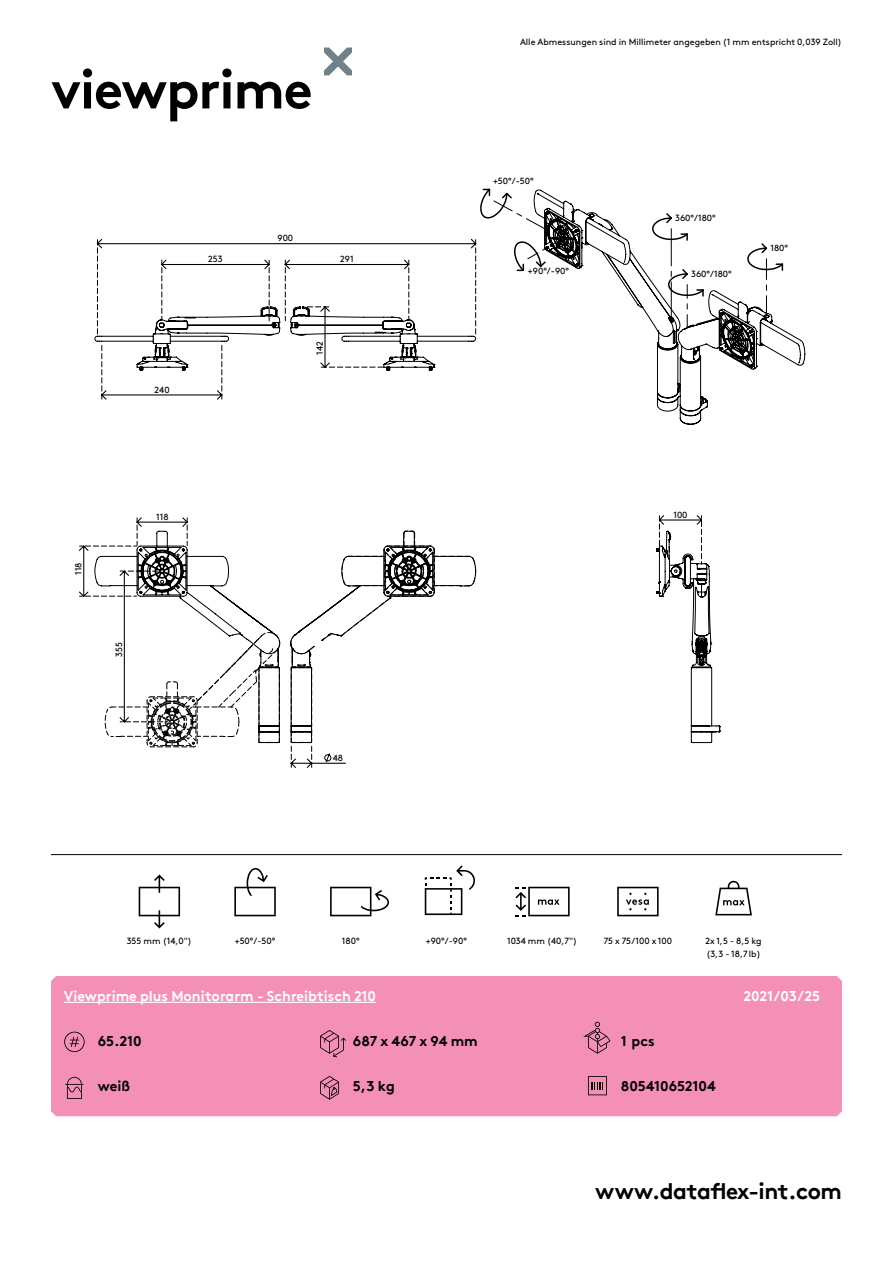
<style>
.page{position:relative;width:893px;height:1263px;background:#fff}
.page>*{position:absolute;margin:0;border:0;box-sizing:border-box;transform-origin:0 0}
.hoofdstuk{font:700 54px "Brown Pro TT";letter-spacing:-.02em;color:#000}
.t1{font:700 22.5px "Brown Pro TT";letter-spacing:-.02em;color:#000}
.t2{font:700 14.25px "Brown Pro TT";color:#fff}
.specificaties{font:700 14.25px "Brown Pro TT";color:#000}
.t3{font:9px/12.8px "Brown";color:#000}
.t4{font:9px "Brown Pro TT Regular Alt";color:#000}
</style>
<div class="page">
<svg style="left:324px;top:47px;width:28px;height:28px"></svg>
<hr style="left:51px;top:854px;width:791px;height:1px;background:#000">
<svg style="left:139px;top:874px;width:41px;height:54px"></svg>
<svg style="left:234px;top:868px;width:42px;height:48px"></svg>
<svg style="left:330px;top:887px;width:59px;height:29px"></svg>
<svg style="left:425px;top:865px;width:50px;height:50px"></svg>
<svg style="left:515px;top:887px;width:55px;height:29px"></svg>
<svg style="left:617px;top:887px;width:42px;height:29px"></svg>
<svg style="left:715px;top:881px;width:37px;height:34px"></svg>
<div style="left:51px;top:976px;width:791px;height:140px;background:#f490b6"></div>
<svg style="left:656px;top:515px;width:64px;height:229px"></svg>
<svg style="left:657px;top:243px;width:149px;height:182px"></svg>
<svg style="left:94px;top:188px;width:611px;height:213px"></svg>
<svg style="left:290px;top:530px;width:186px;height:238px"></svg>
<svg style="left:79px;top:517px;width:201px;height:231px"></svg>
<svg style="left:64px;top:1032px;width:21px;height:20px"></svg>
<svg style="left:65px;top:1077px;width:18px;height:22px"></svg>
<svg style="left:320px;top:1030px;width:26px;height:27px"></svg>
<svg style="left:583px;top:1022px;width:27px;height:32px"></svg>
<svg style="left:320px;top:1076px;width:19px;height:24px"></svg>
<svg style="left:588px;top:1076px;width:19px;height:19px"></svg>
<hr style="left:64px;top:1002px;width:312px;height:1px;background:#fff">
<p class="hoofdstuk" style="left:51px;top:46px;width:263px">viewprime</p>
<p class="t4" style="left:277px;top:231px;width:17px">900</p>
<p class="t4" style="left:208px;top:252px;width:16px">253</p>
<p class="t4" style="left:340px;top:252px;width:15px">291</p>
<p class="t4" style="left:155px;top:383px;width:17px">240</p>
<p class="t4" style="left:72px;top:575px;width:14px;rotate:-90deg">118</p>
<p class="t4" style="left:112px;top:657px;width:16px;rotate:-90deg">355</p>
<p class="t4" style="left:156px;top:510px;width:14px">118</p>
<p class="t4" style="left:313px;top:355px;width:15px;rotate:-90deg">142</p>
<p class="t4" style="left:333px;top:751px;width:12px">48</p>
<p class="t3" style="left:520px;top:34px;width:323px">Alle Abmessungen sind in Millimeter angegeben (1 mm entspricht 0,039 Zoll)</p>
<p class="t4" style="left:493px;top:174px;width:42px">+50°/-50°</p>
<p class="t4" style="left:528px;top:264px;width:43px">+90°/-90°</p>
<p class="t4" style="left:675px;top:211px;width:42px">360°/180°</p>
<p class="t4" style="left:691px;top:267px;width:42px">360°/180°</p>
<p class="t4" style="left:770px;top:241px;width:19px">180°</p>
<p class="t4" style="left:673px;top:508px;width:16px">100</p>
<p class="t3" style="left:127px;top:934px;width:67px">355 mm (14,0")</p>
<p class="t3" style="left:235px;top:934px;width:42px">+50°/-50°</p>
<p class="t3" style="left:342px;top:934px;width:19px">180°</p>
<p class="t3" style="left:426px;top:934px;width:43px">+90°/-90°</p>
<p class="t3" style="left:507px;top:934px;width:72px">1034 mm (40,7")</p>
<p class="t3" style="left:604px;top:934px;width:70px">75 x 75/100 x 100</p>
<p class="t3" style="left:705px;top:934px;width:58px">2x 1,5 - 8,5 kg (3,3 - 18,7lb)</p>
<h3 class="t2" style="left:64px;top:985px;width:314px">Viewprime plus Monitorarm - Schreibtisch 210</h3>
<h3 class="t2" style="left:743px;top:985px;width:78px">2021/03/25</h3>
<h3 class="specificaties" style="left:98px;top:1029px;width:45px">65.210</h3>
<p class="specificaties" style="left:98px;top:1074px;width:34px">weiß</p>
<p class="specificaties" style="left:353px;top:1029px;width:126px">687 x 467 x 94 mm</p>
<p class="specificaties" style="left:621px;top:1029px;width:35px">1 pcs</p>
<p class="specificaties" style="left:353px;top:1074px;width:44px">5,3 kg</p>
<h3 class="specificaties" style="left:621px;top:1074px;width:96px">805410652104</h3>
<h2 class="t1" style="left:595px;top:1173px;width:248px">www.dataflex-int.com</h2>
</div>
